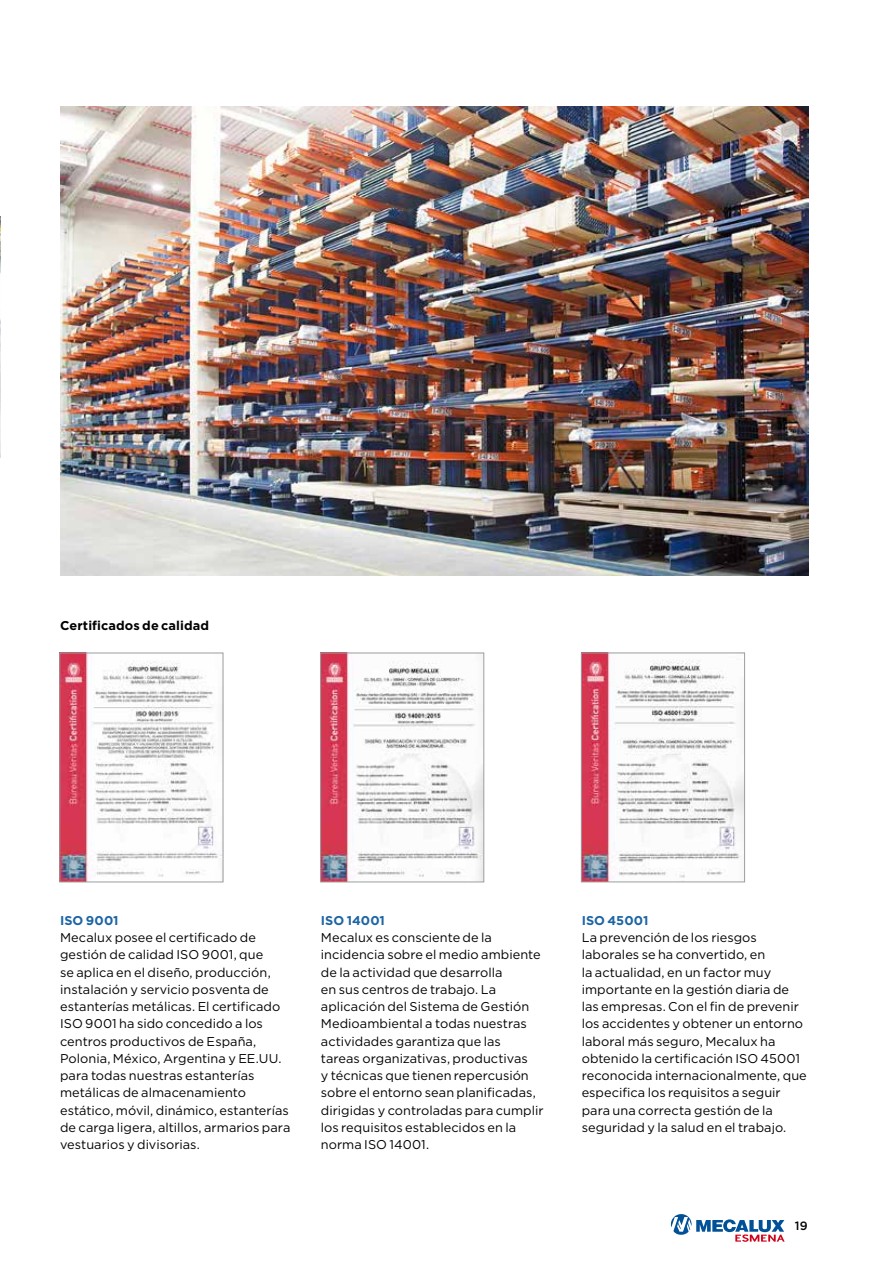
<style>
.page{position:relative;width:893px;height:1263px;background:#fff}
.page>*{position:absolute;margin:0;border:0;box-sizing:border-box;transform-origin:0 0}
.t1{font:12.75px/17.2px "Gotham";letter-spacing:.005em;color:#000}
.t2{font:700 12.75px "Gotham";letter-spacing:.005em;color:#1c64a4}
.t3{font:700 12.75px "Gotham";letter-spacing:.01em;color:#000}
.t4{font:500 12px "Gotham";color:#000}
</style>
<div class="page">
<svg style="left:671px;top:1214px;width:114px;height:28px"></svg>
<img style="left:0;top:217px;width:1px;height:240px">
<img style="left:60px;top:106px;width:748px;height:469px">
<img style="left:322px;top:655px;width:160px;height:225px">
<div style="left:320px;top:653px;width:164px;height:229px;border:1px solid #9c9e9f"></div>
<img style="left:62px;top:655px;width:159px;height:225px">
<div style="left:60px;top:653px;width:163px;height:229px;border:1px solid #9c9e9f"></div>
<img style="left:583px;top:655px;width:160px;height:225px">
<div style="left:581px;top:653px;width:164px;height:229px;border:1px solid #9c9e9f"></div>
<p class="t3" style="left:60px;top:617px;width:151px">Certificados de calidad</p>
<p class="t2" style="left:60px;top:912px;width:60px">ISO 9001</p>
<p class="t1" style="left:60px;top:929px;width:232px">Mecalux posee el certificado de gestión de calidad ISO 9001, que<br>se aplica en el diseño, producción, instalación y servicio posventa de estanterías metálicas. El certificado ISO 9001 ha sido concedido a los centros productivos de España, Polonia, México, Argentina y EE.UU. para todas nuestras estanterías metálicas de almacenamiento estático, móvil, dinámico, estanterías de carga ligera, altillos, armarios para vestuarios y divisorias.</p>
<p class="t2" style="left:321px;top:912px;width:66px">ISO 14001</p>
<p class="t1" style="left:321px;top:929px;width:224px">Mecalux es consciente de la incidencia sobre el medio ambiente de la actividad que desarrolla<br>en sus centros de trabajo. La aplicación del Sistema de Gestión<br>Medioambiental a todas nuestras actividades garantiza que las<br>tareas organizativas, productivas<br>y técnicas que tienen repercusión sobre el entorno sean planificadas, dirigidas y controladas para cumplir los requisitos establecidos en la norma ISO 14001.</p>
<p class="t2" style="left:582px;top:912px;width:68px">ISO 45001</p>
<p class="t1" style="left:582px;top:929px;width:227px">La prevención de los riesgos laborales se ha convertido, en<br>la actualidad, en un factor muy importante en la gestión diaria de las empresas. Con el fin de prevenir los accidentes y obtener un entorno laboral más seguro, Mecalux ha obtenido la certificación ISO 45001 reconocida internacionalmente, que especifica los requisitos a seguir para una correcta gestión de la seguridad y la salud en el trabajo.</p>
<p class="t4" style="left:795px;top:1218px;width:14px">19</p>
</div>
